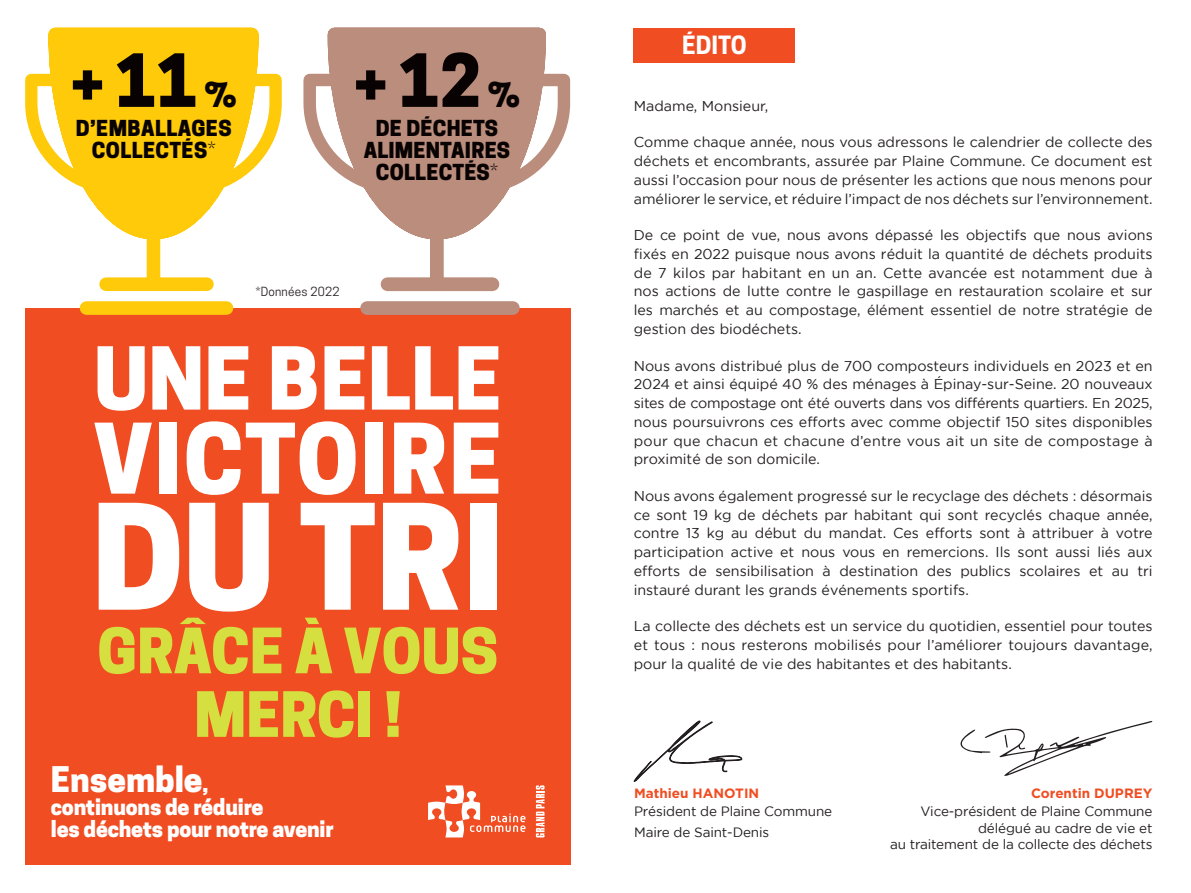
<style>
.page{position:relative;width:1191px;height:893px;background:#fff}
.page>*{position:absolute;margin:0;border:0;box-sizing:border-box;transform-origin:0 0}
.t1{font:800 137.1px "Cooper Hewitt";color:#fff}
.t2{font:800 91.05px "Cooper Hewitt";letter-spacing:.02em;color:#fff}
.t3{font:800 81.3px "Cooper Hewitt";letter-spacing:.005em;color:#fff}
.t4{font:800 68.7px "Cooper Hewitt";color:#080302}
.t5{font:800 58.5px/63.6px "Cooper Hewitt";color:#d5df3f;text-align:center}
.t6{font:800 33.15px "Cooper Hewitt";color:#fff}
.t7{font:700 23.7px "Cooper Hewitt";color:#fff}
.t8{font:800 21.3px/22.5px "Cooper Hewitt";letter-spacing:-.01em;color:#fff}
.t9{font:800 20.7px/22.2px "Cooper Hewitt";letter-spacing:.01em;color:#080302;text-align:center}
.t10{font:14.25px/18.8px "Gotham";color:#231f20;text-align:justify}
.t11{font:13.5px/16.5px "Gotham";letter-spacing:-.01em;color:#231f20;text-align:right}
.t12{font:700 13.5px "Gotham";color:#f04d22}
.t13{font:11.85px "Cooper Hewitt";letter-spacing:.02em;color:#231f20}
.s1{font-size:56.25px}
.s2{font-size:32.25px}
.s3{font-weight:300}
.s4{font-size:21.3px}
</style>
<div class="page">
<div style="left:634px;top:29px;width:161px;height:34px;background:#f04d22"></div>
<svg style="left:960px;top:721px;width:192px;height:55px"></svg>
<svg style="left:633px;top:720px;width:109px;height:62px"></svg>
<div style="left:25px;top:308px;width:545px;height:557px;background:#f04d22"></div>
<svg style="left:327px;top:27px;width:219px;height:288px"></svg>
<svg style="left:303px;top:36px;width:268px;height:197px"></svg>
<svg style="left:48px;top:27px;width:211px;height:288px"></svg>
<svg style="left:25px;top:36px;width:257px;height:197px"></svg>
<svg style="left:536px;top:785px;width:8px;height:52px"></svg>
<svg style="left:428px;top:785px;width:97px;height:52px"></svg>
<h3 class="t4" style="left:71px;top:40px;width:168px"><span class="s1">+</span> 11<span class="s2">%</span></h3>
<h3 class="t9" style="left:76px;top:117px;width:157px">D’EMBALLAGES<br>COLLECTÉS<span class="s3">*</span></h3>
<h3 class="t4" style="left:354px;top:40px;width:168px"><span class="s1">+</span> 12<span class="s2">%</span></h3>
<h3 class="t9" style="left:364px;top:117px;width:148px">DE DÉCHETS<br>ALIMENTAIRES<br>COLLECTÉS<span class="s3">*</span></h3>
<p class="t13" style="left:256px;top:285px;width:85px">*Données 2022</p>
<h3 class="t3" style="left:94px;top:331px;width:409px">UNE BELLE</h3>
<h2 class="t2" style="left:93px;top:405px;width:410px">VICTOIRE</h2>
<h1 class="t1" style="left:92px;top:477px;width:413px">DU TRI</h1>
<h3 class="t5" style="left:97px;top:620px;width:402px">GRÂCE À VOUS<br>MERCI !</h3>
<h3 class="t6" style="left:51px;top:760px;width:159px">Ensemble<span class="s4">,</span></h3>
<h3 class="t8" style="left:51px;top:796px;width:284px">continuons de réduire<br>les déchets pour notre avenir</h3>
<h3 class="t7" style="left:682px;top:32px;width:66px">ÉDITO</h3>
<p class="t10" style="left:634px;top:96px;width:136px">Madame, Monsieur,</p>
<p class="t10" style="left:634px;top:133px;width:520px">Comme chaque année, nous vous adressons le calendrier de collecte des déchets et encombrants, assurée par Plaine Commune. Ce document est aussi l’occasion pour nous de présenter les actions que nous menons pour améliorer le service, et réduire l’impact de nos déchets sur l’environnement.</p>
<p class="t10" style="left:634px;top:226px;width:520px">De ce point de vue, nous avons dépassé les objectifs que nous avions fixés en 2022 puisque nous avons réduit la quantité de déchets produits de 7 kilos par habitant en un an. Cette avancée est notamment due à nos actions de lutte contre le gaspillage en restauration scolaire et sur les marchés et au compostage, élément essentiel de notre stratégie de gestion des biodéchets.</p>
<p class="t10" style="left:634px;top:356px;width:520px">Nous avons distribué plus de 700 composteurs individuels en 2023 et en 2024 et ainsi équipé 40 % des ménages à Épinay-sur-Seine. 20 nouveaux sites de compostage ont été ouverts dans vos différents quartiers. En 2025, nous poursuivrons ces efforts avec comme objectif 150 sites disponibles pour que chacun et chacune d’entre vous ait un site de compostage à proximité de son domicile.</p>
<p class="t10" style="left:634px;top:486px;width:520px">Nous avons également progressé sur le recyclage des déchets : désormais ce sont 19 kg de déchets par habitant qui sont recyclés chaque année, contre 13 kg au début du mandat. Ces efforts sont à attribuer à votre participation active et nous vous en remercions. Ils sont aussi liés aux efforts de sensibilisation à destination des publics scolaires et au tri instauré durant les grands événements sportifs.</p>
<p class="t10" style="left:634px;top:617px;width:520px">La collecte des déchets est un service du quotidien, essentiel pour toutes et tous : nous resterons mobilisés pour l’améliorer toujours davantage, pour la qualité de vie des habitantes et des habitants.</p>
<p class="t12" style="left:634px;top:785px;width:127px">Mathieu HANOTIN</p>
<p class="t11" style="left:634px;top:801px;width:200px;line-height:21px;text-align:left">Président de Plaine Commune<br>Maire de Saint-Denis</p>
<p class="t12" style="left:1031px;top:785px;width:123px">Corentin DUPREY</p>
<p class="t11" style="left:890px;top:803px;width:264px">Vice-président de Plaine Commune délégué au cadre de vie et<br>au traitement de la collecte des déchets</p>
</div>
